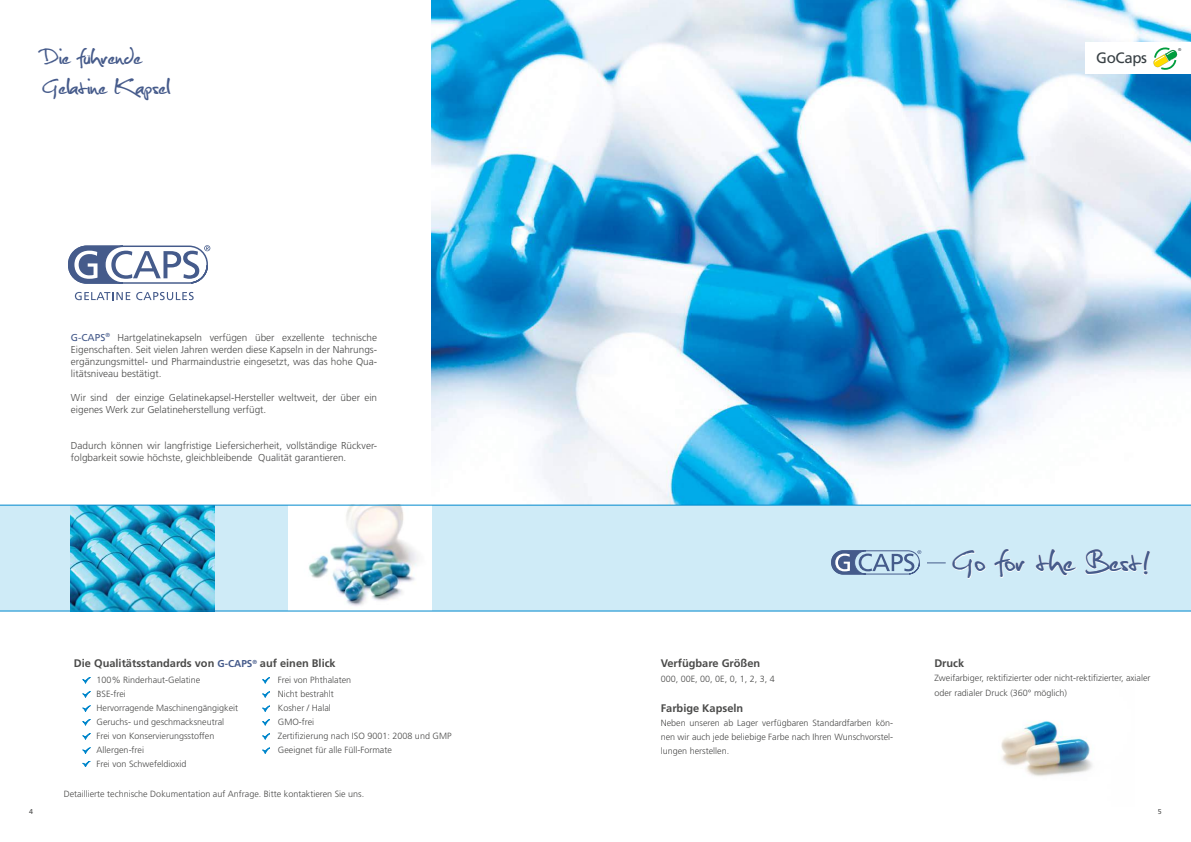
<style>
.page{position:relative;width:1191px;height:842px;background:#fff}
.page>*{position:absolute;margin:0;border:0;box-sizing:border-box;transform-origin:0 0}
.t1{font:41px "Christopherhand";color:#465b8b}
.t2{font:30px/30px "Christopherhand";color:#465b8b}
.t3{font:15px "Frutiger";letter-spacing:-.025em;color:#384044}
.t4{font:700 11px "Frutiger";color:#4a4a49}
.t5{font:300 10px/12px "Frutiger";color:#4a4a49}
.t6{font:300 9px/14px "Frutiger";color:#4a4a49}
.t7{font:7px "Frutiger";color:#4a4a49}
.t8{font:4.1px "Frutiger";color:#384044}
.s1{font-weight:400;color:#465b8b}
.s2{font-size:10px;color:#465b8b}
</style>
<div class="page">
<img style="left:1001px;top:721px;width:91px;height:55px">
<div style="left:0;top:506px;width:1191px;height:105px;background:#cfebf7"></div>
<img style="left:432px;top:0;width:759px;height:505px">
<svg style="left:75px;top:292px;width:55px;height:8px"></svg>
<svg style="left:136px;top:292px;width:58px;height:8px"></svg>
<svg style="left:68px;top:245px;width:142px;height:39px"></svg>
<img style="left:288px;top:506px;width:144px;height:104px">
<img style="left:71px;top:506px;width:143px;height:104px">
<svg style="left:83px;top:677px;width:7px;height:6px"></svg>
<svg style="left:83px;top:692px;width:7px;height:5px"></svg>
<svg style="left:83px;top:706px;width:7px;height:5px"></svg>
<hr style="left:0;top:610px;width:1191px;height:1px;background:#0089cd">
<svg style="left:263px;top:677px;width:7px;height:6px"></svg>
<svg style="left:263px;top:692px;width:7px;height:5px"></svg>
<svg style="left:263px;top:706px;width:7px;height:5px"></svg>
<svg style="left:83px;top:719px;width:7px;height:6px"></svg>
<svg style="left:83px;top:734px;width:7px;height:5px"></svg>
<svg style="left:83px;top:748px;width:7px;height:5px"></svg>
<svg style="left:263px;top:719px;width:7px;height:6px"></svg>
<svg style="left:263px;top:734px;width:7px;height:5px"></svg>
<svg style="left:263px;top:748px;width:7px;height:5px"></svg>
<svg style="left:83px;top:761px;width:7px;height:6px"></svg>
<svg style="left:952px;top:550px;width:33px;height:29px"></svg>
<svg style="left:994px;top:549px;width:30px;height:29px"></svg>
<svg style="left:1035px;top:549px;width:41px;height:27px"></svg>
<svg style="left:1085px;top:549px;width:64px;height:26px"></svg>
<svg style="left:927px;top:562px;width:18px;height:1px"></svg>
<svg style="left:831px;top:550px;width:90px;height:25px"></svg>
<hr style="left:0;top:505px;width:1191px;height:1px;background:#0089cd">
<div style="left:1085px;top:43px;width:106px;height:31px;background:#fff"></div>
<svg style="left:1153px;top:47px;width:24px;height:23px"></svg>
<h2 class="t2" style="left:43px;top:43px;width:130px">Die fuhrende<br>Gelatine Kapsel</h2>
<h3 class="t3" style="left:1096px;top:49px;width:52px">GoCaps</h3>
<p class="t8" style="left:1178px;top:47px;width:5px">®</p>
<p class="t5" style="left:71px;top:331px;width:308px;text-align:justify"><span class="s1">G-CAPS</span><sup>®</sup> Hartgelatinekapseln verfügen über exzellente technische Eigenschaften. Seit vielen Jahren werden diese Kapseln in der Nahrungs&shy;ergänzungsmittel- und Pharmaindustrie eingesetzt, was das hohe Qua&shy;litätsniveau bestätigt.</p>
<p class="t5" style="left:71px;top:391px;width:308px">Wir sind der einzige Gelatinekapsel-Hersteller weltweit, der über ein eigenes Werk zur Gelatineherstellung verfügt.</p>
<p class="t5" style="left:71px;top:439px;width:308px">Dadurch können wir langfristige Liefersicherheit, vollständige Rückver&shy;folgbarkeit sowie höchste, gleichbleibende Qualität garantieren.</p>
<p class="t4" style="left:74px;top:657px;width:263px">Die Qualitätsstandards von <span class="s2">G-CAPS</span><sup>®</sup> auf einen Blick</p>
<p class="t6" style="left:97px;top:673px;width:143px">100% Rinderhaut-Gelatine<br>BSE-frei<br>Hervorragende Maschinengängigkeit<br>Geruchs- und geschmacksneutral<br>Frei von Konservierungsstoffen<br>Allergen-frei<br>Frei von Schwefeldioxid</p>
<p class="t6" style="left:278px;top:673px;width:175px">Frei von Phthalaten<br>Nicht bestrahlt<br>Kosher / Halal<br>GMO-frei<br>Zertifizierung nach ISO 9001: 2008 und GMP<br>Geeignet für alle Füll-Formate</p>
<p class="t6" style="left:64px;top:787px;width:302px">Detaillierte technische Dokumentation auf Anfrage. Bitte kontaktieren Sie uns.</p>
<p class="t4" style="left:660px;top:657px;width:101px">Verfügbare Größen</p>
<p class="t6" style="left:660px;top:672px;width:116px">000, 00E, 00, 0E, 0, 1, 2, 3, 4</p>
<p class="t4" style="left:660px;top:702px;width:84px">Farbige Kapseln</p>
<p class="t6" style="left:660px;top:716px;width:234px;text-align:justify">Neben unseren ab Lager verfügbaren Standardfarben kön&shy;nen wir auch jede beliebige Farbe nach Ihren Wunschvorstel&shy;lungen herstellen.</p>
<h1 class="t1" style="left:952px;top:544px;width:200px">Go for the Best!</h1>
<p class="t4" style="left:934px;top:657px;width:31px">Druck</p>
<p class="t6" style="left:934px;top:671px;width:218px;line-height:15px">Zweifarbiger, rektifizierter oder nicht-rektifizierter, axialer oder radialer Druck (360° möglich)</p>
<p class="t7" style="left:29px;top:807px;width:5px">4</p>
<p class="t7" style="left:1157px;top:807px;width:5px">5</p>
</div>
